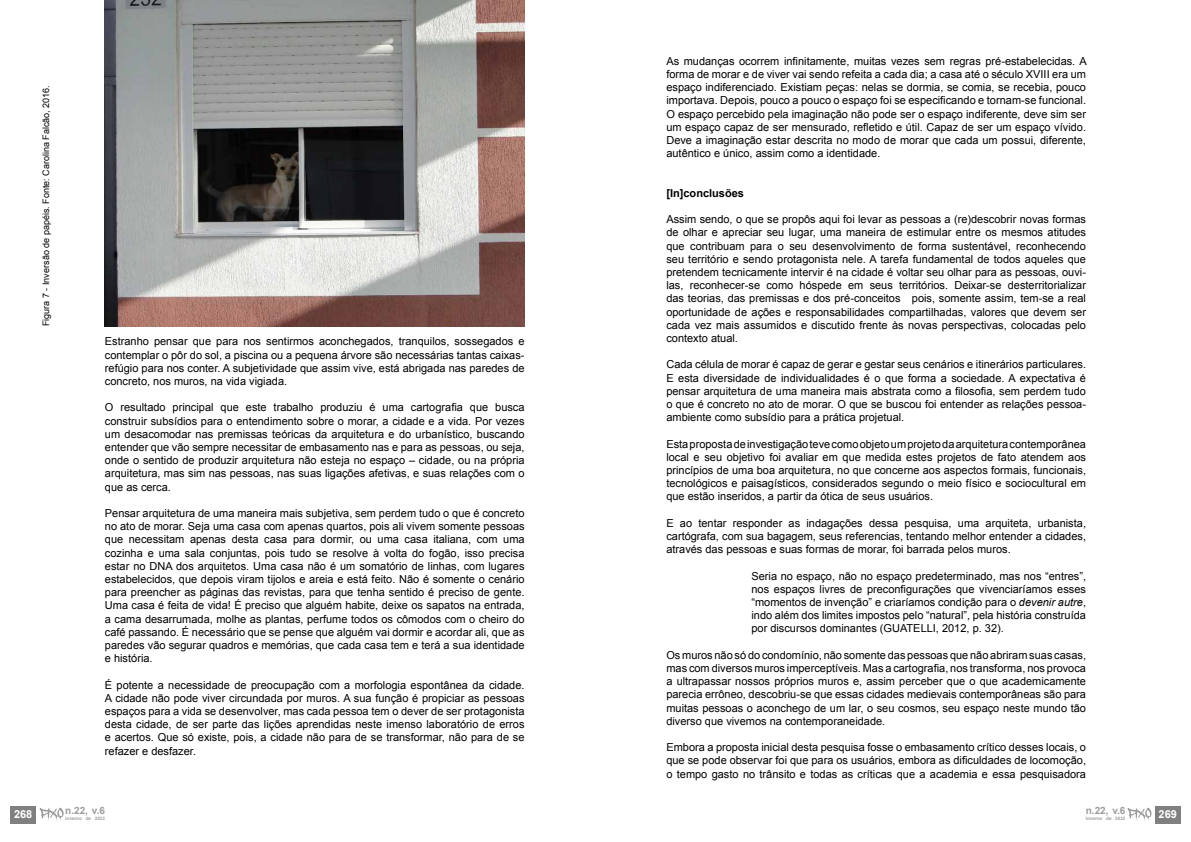
<style>
.page{position:relative;width:1191px;height:842px;background:#fff}
.page>*{position:absolute;margin:0;border:0;box-sizing:border-box;transform-origin:0 0}
.t1{font:11px/13.2px "Arial";color:#000;text-align:justify}
.t2{font:700 11px "Arial";color:#000}
.t3{font:700 11px "Arial";color:#fff}
.t4{font:700 10px "Arial";color:#9d9d9c}
.t5{font:9px "Arial";color:#000}
.t6{font:700 4.6px "Arial";color:#9d9d9c}
.s1{font-style:italic}
</style>
<div class="page">
<img style="left:105px;top:0;width:419px;height:326px">
<div style="left:1155px;top:806px;width:25px;height:17px;background:#808080"></div>
<svg style="left:1127px;top:808px;width:24px;height:13px"></svg>
<div style="left:11px;top:806px;width:25px;height:17px;background:#808080"></div>
<svg style="left:40px;top:808px;width:24px;height:13px"></svg>
<p class="t5" style="left:40px;top:326px;width:242px;rotate:-90deg">Figura 7 - Inversão de papéis. Fonte: Carolina Falcão, 2016.</p>
<p class="t1" style="left:105px;top:335px;width:421px">Estranho pensar que para nos sentirmos aconchegados, tranquilos, sossegados e contemplar o pôr do sol, a piscina ou a pequena árvore são necessárias tantas caixas&shy;refúgio para nos conter. A subjetividade que assim vive, está abrigada nas paredes de concreto, nos muros, na vida vigiada.</p>
<p class="t1" style="left:105px;top:401px;width:421px">O resultado principal que este trabalho produziu é uma cartografia que busca construir subsídios para o entendimento sobre o morar, a cidade e a vida. Por vezes um desacomodar nas premissas teóricas da arquitetura e do urbanístico, buscando entender que vão sempre necessitar de embasamento nas e para as pessoas, ou seja, onde o sentido de produzir arquitetura não esteja no espaço – cidade, ou na própria arquitetura, mas sim nas pessoas, nas suas ligações afetivas, e suas relações com o que as cerca.</p>
<p class="t1" style="left:105px;top:507px;width:421px">Pensar arquitetura de uma maneira mais subjetiva, sem perdem tudo o que é concreto no ato de morar. Seja uma casa com apenas quartos, pois ali vivem somente pessoas que necessitam apenas desta casa para dormir, ou uma casa italiana, com uma cozinha e uma sala conjuntas, pois tudo se resolve à volta do fogão, isso precisa estar no DNA dos arquitetos. Uma casa não é um somatório de linhas, com lugares estabelecidos, que depois viram tijolos e areia e está feito. Não é somente o cenário para preencher as páginas das revistas, para que tenha sentido é preciso de gente.<br>Uma casa é feita de vida! É preciso que alguém habite, deixe os sapatos na entrada, a cama desarrumada, molhe as plantas, perfume todos os cômodos com o cheiro do café passando. É necessário que se pense que alguém vai dormir e acordar ali, que as paredes vão segurar quadros e memórias, que cada casa tem e terá a sua identidade e história.</p>
<p class="t1" style="left:105px;top:678px;width:421px">É potente a necessidade de preocupação com a morfologia espontânea da cidade.<br>A cidade não pode viver circundada por muros. A sua função é propiciar as pessoas espaços para a vida se desenvolver, mas cada pessoa tem o dever de ser protagonista desta cidade, de ser parte das lições aprendidas neste imenso laboratório de erros e acertos. Que só existe, pois, a cidade não para de se transformar, não para de se refazer e desfazer.</p>
<p class="t3" style="left:14px;top:807px;width:20px">268</p>
<p class="t4" style="left:65px;top:804px;width:41px">n.22, v.6</p>
<p class="t6" style="left:65px;top:815px;width:41px">inverno de 2022</p>
<p class="t1" style="left:666px;top:54px;width:422px">As mudanças ocorrem infinitamente, muitas vezes sem regras pré-estabelecidas. A forma de morar e de viver vai sendo refeita a cada dia; a casa até o século XVIII era um espaço indiferenciado. Existiam peças: nelas se dormia, se comia, se recebia, pouco importava. Depois, pouco a pouco o espaço foi se especificando e tornam-se funcional.<br>O espaço percebido pela imaginação não pode ser o espaço indiferente, deve sim ser um espaço capaz de ser mensurado, refletido e útil. Capaz de ser um espaço vívido.<br>Deve a imaginação estar descrita no modo de morar que cada um possui, diferente, autêntico e único, assim como a identidade.</p>
<p class="t2" style="left:666px;top:186px;width:79px">[In]conclusões</p>
<p class="t1" style="left:666px;top:213px;width:421px">Assim sendo, o que se propôs aqui foi levar as pessoas a (re)descobrir novas formas de olhar e apreciar seu lugar, uma maneira de estimular entre os mesmos atitudes que contribuam para o seu desenvolvimento de forma sustentável, reconhecendo seu território e sendo protagonista nele. A tarefa fundamental de todos aqueles que pretendem tecnicamente intervir é na cidade é voltar seu olhar para as pessoas, ouvi&shy;las, reconhecer-se como hóspede em seus territórios. Deixar-se desterritorializar das teorias, das premissas e dos pré-conceitos pois, somente assim, tem-se a real oportunidade de ações e responsabilidades compartilhadas, valores que devem ser cada vez mais assumidos e discutido frente às novas perspectivas, colocadas pelo contexto atual.</p>
<p class="t1" style="left:666px;top:358px;width:421px">Cada célula de morar é capaz de gerar e gestar seus cenários e itinerários particulares.<br>E esta diversidade de individualidades é o que forma a sociedade. A expectativa é pensar arquitetura de uma maneira mais abstrata como a filosofia, sem perdem tudo o que é concreto no ato de morar. O que se buscou foi entender as relações pessoa&shy;ambiente como subsídio para a prática projetual.</p>
<p class="t1" style="left:666px;top:437px;width:421px">Esta proposta de investigação teve como objeto um projeto da arquitetura contemporânea local e seu objetivo foi avaliar em que medida estes projetos de fato atendem aos princípios de uma boa arquitetura, no que concerne aos aspectos formais, funcionais, tecnológicos e paisagísticos, considerados segundo o meio físico e sociocultural em que estão inseridos, a partir da ótica de seus usuários.</p>
<p class="t1" style="left:666px;top:516px;width:421px">E ao tentar responder as indagações dessa pesquisa, uma arquiteta, urbanista, cartógrafa, com sua bagagem, seus referencias, tentando melhor entender a cidades, através das pessoas e suas formas de morar, foi barrada pelos muros.</p>
<p class="t1" style="left:751px;top:569px;width:336px">Seria no espaço, não no espaço predeterminado, mas nos “entres”, nos espaços livres de preconfigurações que vivenciaríamos esses “momentos de invenção” e criaríamos condição para o <span class="s1">devenir autre</span>, indo além dos limites impostos pelo “natural”, pela história construída por discursos dominantes (GUATELLI, 2012, p. 32).</p>
<p class="t1" style="left:666px;top:648px;width:421px">Os muros não só do condomínio, não somente das pessoas que não abriram suas casas, mas com diversos muros imperceptíveis. Mas a cartografia, nos transforma, nos provoca a ultrapassar nossos próprios muros e, assim perceber que o que academicamente parecia errôneo, descobriu-se que essas cidades medievais contemporâneas são para muitas pessoas o aconchego de um lar, o seu cosmos, seu espaço neste mundo tão diverso que vivemos na contemporaneidade.</p>
<p class="t1" style="left:666px;top:741px;width:421px">Embora a proposta inicial desta pesquisa fosse o embasamento crítico desses locais, o que se pode observar foi que para os usuários, embora as dificuldades de locomoção, o tempo gasto no trânsito e todas as críticas que a academia e essa pesquisadora</p>
<p class="t4" style="left:1085px;top:804px;width:41px">n.22, v.6</p>
<p class="t6" style="left:1085px;top:815px;width:41px">inverno de 2022</p>
<p class="t3" style="left:1158px;top:807px;width:20px">269</p>
</div>
